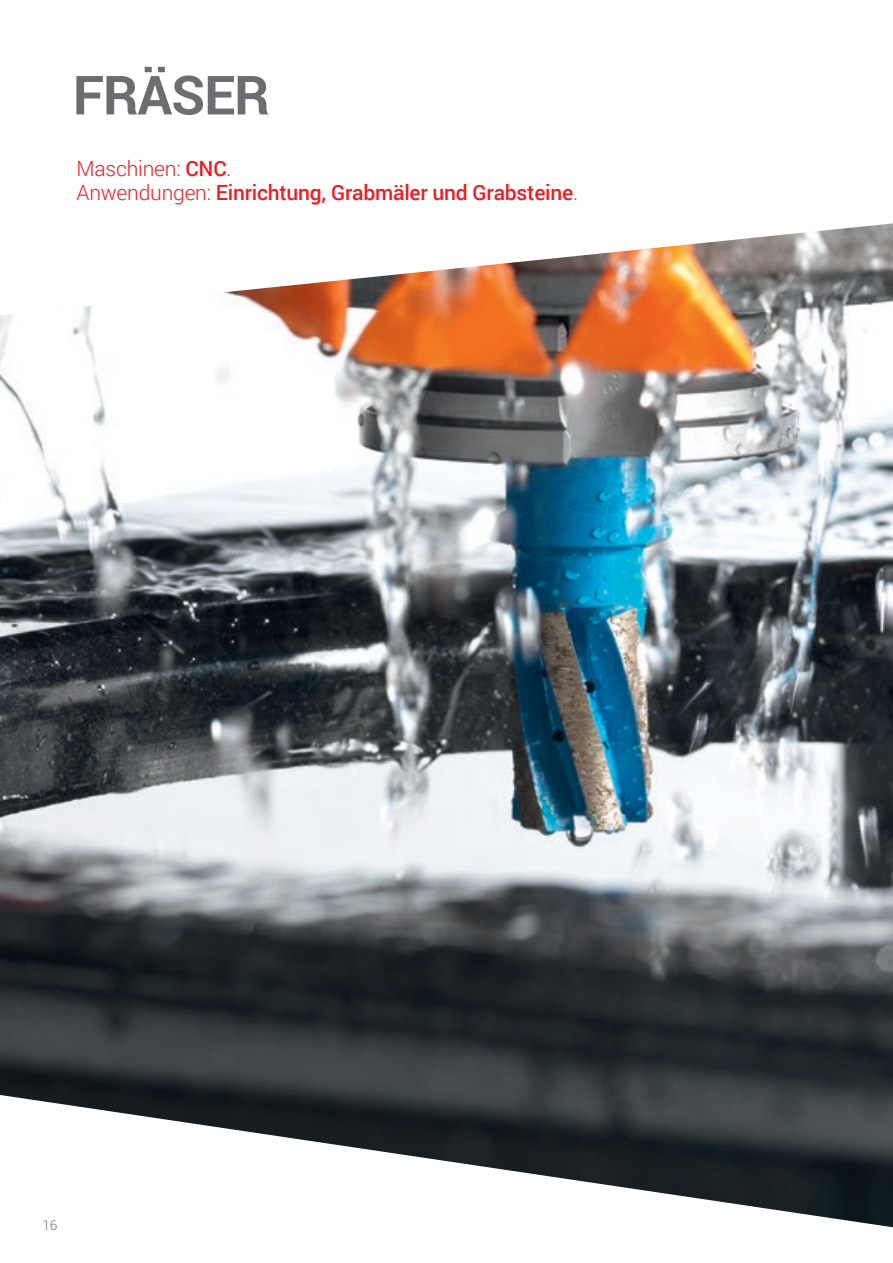
<style>
.page{position:relative;width:893px;height:1263px;background:#fff}
.page>*{position:absolute;margin:0;border:0;box-sizing:border-box;transform-origin:0 0}
.t1{font:700 54px "Roboto";letter-spacing:-.02em;color:#6c6d70}
.t2{font:500 21px "Roboto";letter-spacing:-.01em;color:#ee1d23}
.t3{font:300 21px "Roboto";letter-spacing:-.01em;color:#ee1d23}
.t4{font:300 13.5px "Roboto";color:#6c6d70}
.s1{font-weight:500}
.s2{font-weight:300}
</style>
<div class="page">
<img style="left:0;top:315px;width:893px;height:780px">
<img style="left:8px;top:223px;width:885px;height:92px">
<svg style="left:1px;top:1095px;width:892px;height:133px"></svg>
<p class="t1" style="left:73px;top:57px;width:198px">FRÄSER</p>
<p class="t3" style="left:77px;top:154px;width:156px">Maschinen: <span class="s1">CNC</span>.</p>
<p class="t2" style="left:77px;top:178px;width:503px"><span class="s2">Anwendungen:</span> Einrichtung, Grabmäler und Grabsteine<span class="s2">.</span></p>
<p class="t4" style="left:42px;top:1215px;width:16px">16</p>
</div>
